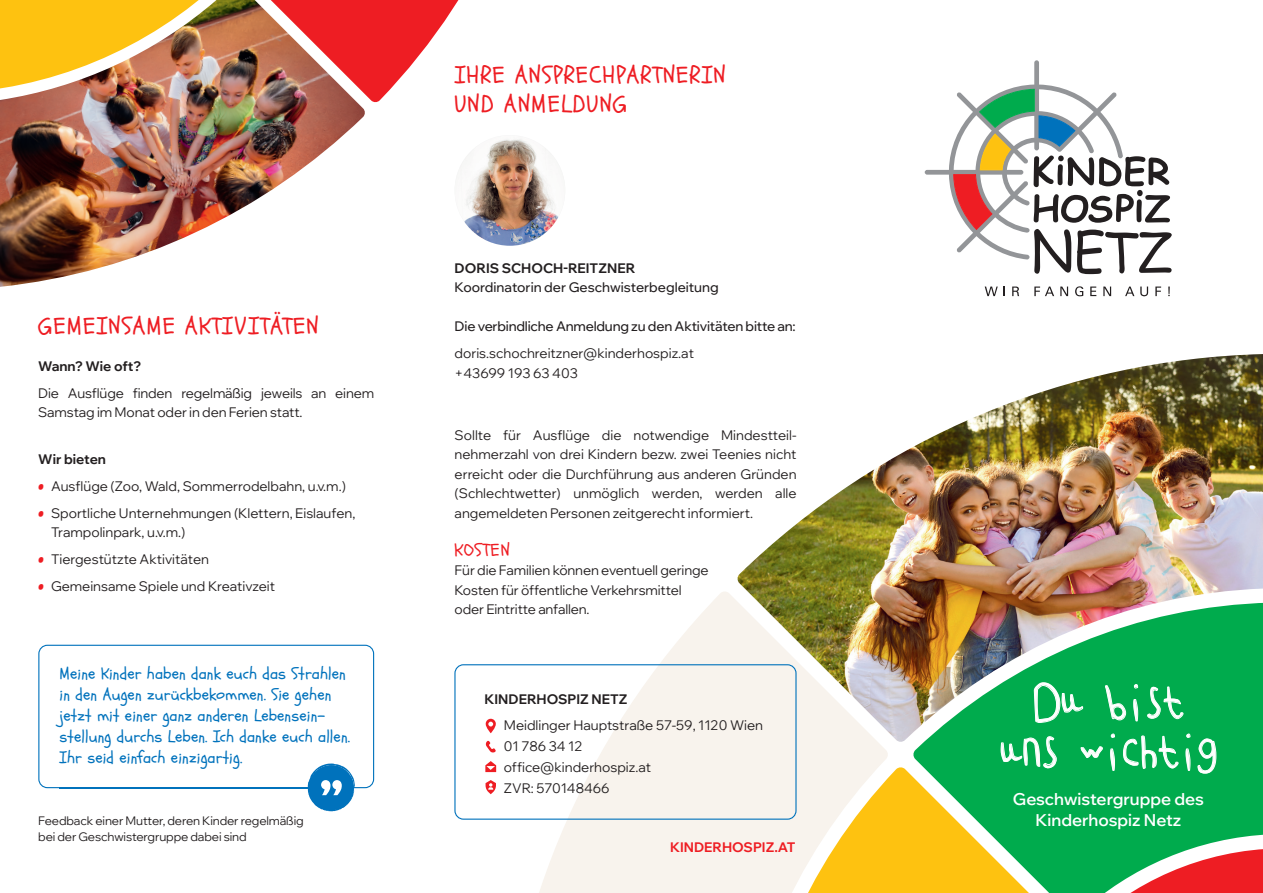
<style>
.page{position:relative;width:1263px;height:893px;background:#fff}
.page>*{position:absolute;margin:0;border:0;box-sizing:border-box;transform-origin:0 0}
.t1{font:41.85px/49.3px "Childs Play Age Eight";color:#fff;text-align:center}
.t2{font:24px/28.5px "Schoolbell";letter-spacing:.05em;color:#ee1d23}
.t3{font:18px "Schoolbell";letter-spacing:.05em;color:#ee1d23}
.t4{font:600 16.65px/21px "Wix Madefor Display";color:#fff;text-align:center}
.t5{font:16.5px/21px "Schoolbell";letter-spacing:.01em;color:#0072bc}
.t6{font:13.5px/19.5px "Wix Madefor Display";color:#231f20}
.t7{font:500 13.5px "Wix Madefor Display";letter-spacing:-.015em;color:#231f20}
.t8{font:700 13.5px "Wix Madefor Display";color:#231f20}
.t9{font:700 13.5px "Wix Madefor Display";color:#ee1d23}
.t10{font:12px/16.5px "Wix Madefor Display";letter-spacing:-.01em;color:#231f20}
.s1{font-family:"Childs Play Age Eight";color:#ee1d23}
</style>
<div class="page">
<svg style="left:365px;top:0;width:94px;height:103px"></svg>
<img style="left:0;top:0;width:365px;height:287px">
<svg style="left:539px;top:592px;width:210px;height:301px;fill:#f8f3ed"></svg>
<img style="left:737px;top:354px;width:526px;height:379px">
<svg style="left:925px;top:60px;width:247px;height:214px"></svg>
<svg style="left:985px;top:287px;width:13px;height:9px"></svg>
<svg style="left:1012px;top:287px;width:7px;height:9px"></svg>
<svg style="left:1034px;top:287px;width:20px;height:9px"></svg>
<svg style="left:1060px;top:287px;width:8px;height:9px"></svg>
<svg style="left:1075px;top:286px;width:8px;height:10px"></svg>
<svg style="left:1090px;top:287px;width:6px;height:9px"></svg>
<svg style="left:1103px;top:287px;width:8px;height:9px"></svg>
<svg style="left:1125px;top:287px;width:9px;height:9px"></svg>
<svg style="left:1140px;top:287px;width:8px;height:9px"></svg>
<svg style="left:1155px;top:287px;width:6px;height:9px"></svg>
<svg style="left:1168px;top:287px;width:2px;height:9px"></svg>
<svg style="left:1033px;top:682px;width:50px;height:41px;background:#24b666"></svg>
<svg style="left:1105px;top:685px;width:21px;height:36px"></svg>
<svg style="left:1133px;top:684px;width:5px;height:38px"></svg>
<svg style="left:1147px;top:686px;width:37px;height:33px"></svg>
<svg style="left:749px;top:733px;width:514px;height:160px;background:#7bbc6a"></svg>
<img style="left:455px;top:135px;width:110px;height:111px;border-radius:55px">
<svg style="left:454px;top:664px;width:342px;height:156px;fill:#f8f3ed"></svg>
<svg style="left:38px;top:645px;width:336px;height:143px"></svg>
<hr style="left:60px;top:787px;width:249px;height:1px;background:#0072bc">
<svg style="left:308px;top:763px;width:47px;height:48px"></svg>
<h2 class="t2" style="left:38px;top:312px;width:282px">GEMEINSAME AKTIVITÄTEN</h2>
<p class="t8" style="left:38px;top:355px;width:105px">Wann? Wie oft?</p>
<p class="t6" style="left:38px;top:382px;width:337px">Die Ausflüge finden regelmäßig jeweils an einem<br>Samstag im Monat oder in den Ferien statt.</p>
<p class="t8" style="left:38px;top:448px;width:69px">Wir bieten</p>
<p class="t6" style="left:38px;top:475px;width:309px"><span class="s1">•</span> Ausflüge (Zoo, Wald, Sommerrodelbahn, u.v.m.)</p>
<p class="t6" style="left:51px;top:502px;width:306px;text-indent:-13px"><span class="s1">•</span> Sportliche Unternehmungen (Klettern, Eislaufen,<br>Trampolinpark, u.v.m.)</p>
<p class="t6" style="left:38px;top:549px;width:172px"><span class="s1">•</span> Tiergestützte Aktivitäten</p>
<p class="t6" style="left:38px;top:576px;width:238px"><span class="s1">•</span> Gemeinsame Spiele und Kreativzeit</p>
<p class="t5" style="left:60px;top:663px;width:292px">Meine Kinder haben dank euch das Strahlen in den Augen zurückbekommen. Sie gehen jetzt mit einer ganz anderen Lebensein&shy;stellung durchs Leben. Ich danke euch allen.<br>Ihr seid einfach einzigartig.</p>
<p class="t10" style="left:38px;top:812px;width:267px">Feedback einer Mutter, deren Kinder regelmäßig bei der Geschwistergruppe dabei sind</p>
<h2 class="t2" style="left:455px;top:61px;width:272px">IHRE ANSPRECHPARTNERIN<br>UND ANMELDUNG</h2>
<p class="t8" style="left:455px;top:257px;width:182px">DORIS SCHOCH-REITZNER</p>
<p class="t7" style="left:455px;top:277px;width:266px">Koordinatorin der Geschwisterbegleitung</p>
<p class="t7" style="left:455px;top:316px;width:342px">Die verbindliche Anmeldung zu den Aktivitäten bitte an:</p>
<p class="t6" style="left:455px;top:343px;width:241px">doris.schochreitzner@kinderhospiz.at +43699 193 63 403</p>
<p class="t6" style="left:455px;top:424px;width:343px;text-align:justify">Sollte für Ausflüge die notwendige Mindestteil&shy;nehmerzahl von drei Kindern bezw. zwei Teenies nicht erreicht oder die Durchführung aus anderen Gründen (Schlechtwetter) unmöglich werden, werden alle angemeldeten Personen zeitgerecht informiert.</p>
<h3 class="t3" style="left:455px;top:538px;width:57px">KOSTEN</h3>
<p class="t6" style="left:455px;top:560px;width:255px">Für die Familien können eventuell geringe<br>Kosten für öffentliche Verkehrsmittel oder Eintritte anfallen.</p>
<p class="t8" style="left:485px;top:688px;width:144px">KINDERHOSPIZ NETZ</p>
<p class="t6" style="left:504px;top:714px;width:261px;line-height:21px">Meidlinger Hauptstraße 57-59, 1120 Wien<br>01 786 34 12<br>office@kinderhospiz.at<br>ZVR: 570148466</p>
<p class="t9" style="left:670px;top:837px;width:127px">KINDERHOSPIZ.AT</p>
<h1 class="t1" style="left:1000px;top:678px;width:218px">Du bist uns wichtig</h1>
<p class="t4" style="left:1013px;top:788px;width:193px">Geschwistergruppe des<br>Kinderhospiz Netz</p>
</div>
